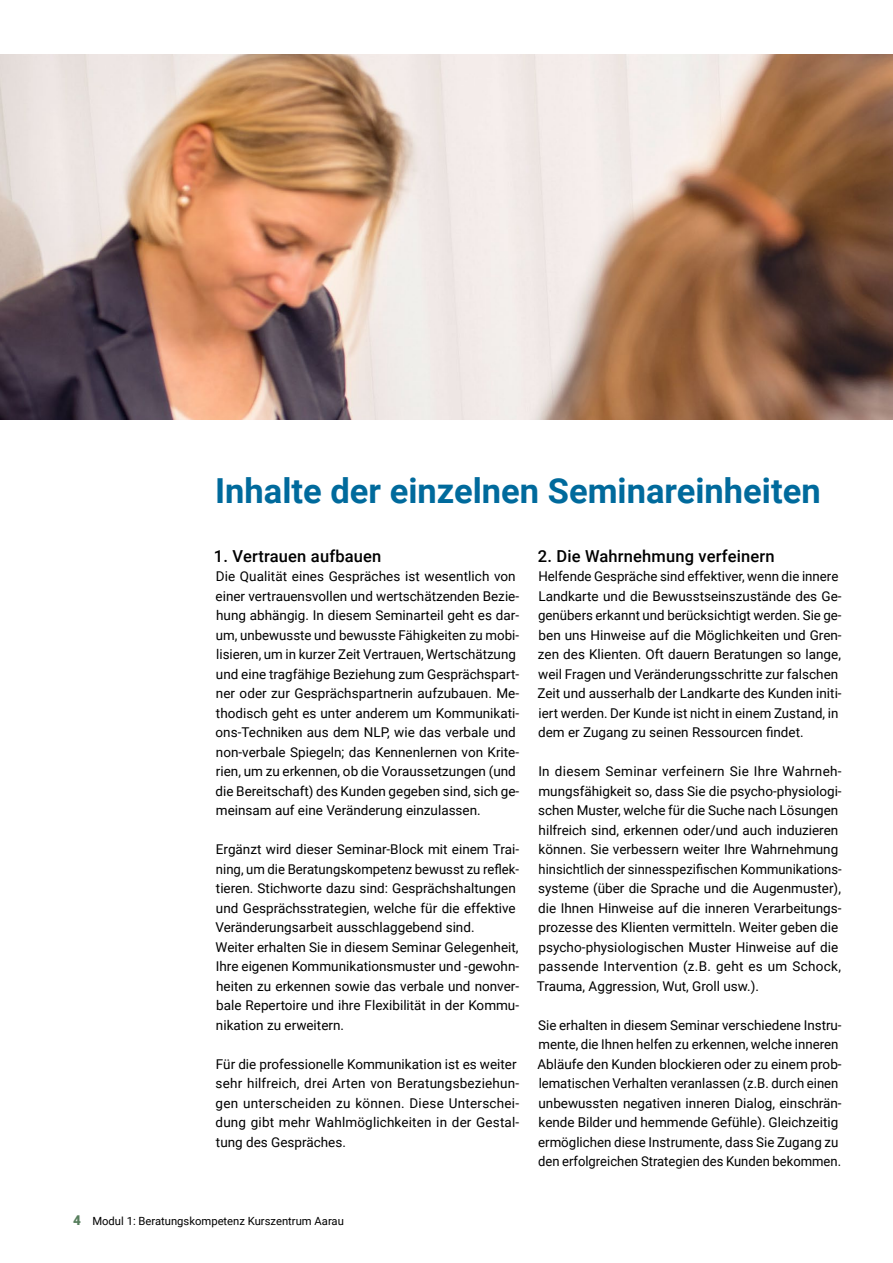
<style>
.page{position:relative;width:893px;height:1263px;background:#fff}
.page>*{position:absolute;margin:0;border:0;box-sizing:border-box;transform-origin:0 0}
.t1{font:700 34.5px "Roboto";color:#006a9c}
.t2{font:500 16.5px "Roboto";letter-spacing:.01em;color:#000}
.t3{font:13.5px/19.5px "Roboto";color:#000}
.t4{font:11.25px "Roboto";color:#000}
.s1{font-weight:900;font-size:13.5px;color:#577e5d}
</style>
<div class="page">
<img style="left:0;top:54px;width:893px;height:366px">
<h1 class="t1" style="left:215px;top:467px;width:607px">Inhalte der einzelnen Seminareinheiten</h1>
<p class="t2" style="left:214px;top:544px;width:169px">1. Vertrauen aufbauen</p>
<p class="t3" style="left:216px;top:566px;width:305px">Die Qualität eines Gespräches ist wesentlich von einer vertrauensvollen und wertschätzenden Bezie&shy;hung abhängig. In diesem Seminarteil geht es dar&shy;um, unbewusste und bewusste Fähigkeiten zu mobi&shy;lisieren, um in kurzer Zeit Vertrauen, Wertschätzung und eine tragfähige Beziehung zum Gesprächspart&shy;ner oder zur Gesprächspartnerin aufzubauen. Me&shy;thodisch geht es unter anderem um Kommunikati&shy;ons-Techniken aus dem NLP, wie das verbale und non-verbale Spiegeln; das Kennenlernen von Krite&shy;rien, um zu erkennen, ob die Voraussetzungen (und die Bereitschaft) des Kunden gegeben sind, sich ge&shy;meinsam auf eine Veränderung einzulassen.</p>
<p class="t3" style="left:215px;top:839px;width:305px">Ergänzt wird dieser Seminar-Block mit einem Trai&shy;ning, um die Beratungskompetenz bewusst zu reflek&shy;tieren. Stichworte dazu sind: Gesprächshaltungen und Gesprächsstrategien, welche für die effektive Veränderungsarbeit ausschlaggebend sind.<br>Weiter erhalten Sie in diesem Seminar Gelegenheit, Ihre eigenen Kommunikationsmuster und -gewohn&shy;heiten zu erkennen sowie das verbale und nonver&shy;bale Repertoire und ihre Flexibilität in der Kommu&shy;nikation zu erweitern.</p>
<p class="t3" style="left:216px;top:1053px;width:305px">Für die professionelle Kommunikation ist es weiter sehr hilfreich, drei Arten von Beratungsbeziehun&shy;gen unterscheiden zu können. Diese Unterschei&shy;dung gibt mehr Wahlmöglichkeiten in der Gestal&shy;tung des Gespräches.</p>
<p class="t2" style="left:538px;top:544px;width:238px">2. Die Wahrnehmung verfeinern</p>
<p class="t3" style="left:537px;top:566px;width:306px">Helfende Gespräche sind effektiver, wenn die innere Landkarte und die Bewusstseinszustände des Ge&shy;genübers erkannt und berücksichtigt werden. Sie ge&shy;ben uns Hinweise auf die Möglichkeiten und Gren&shy;zen des Klienten. Oft dauern Beratungen so lange, weil Fragen und Veränderungsschritte zur falschen Zeit und ausserhalb der Landkarte des Kunden initi&shy;iert werden. Der Kunde ist nicht in einem Zustand, in dem er Zugang zu seinen Ressourcen findet.</p>
<p class="t3" style="left:537px;top:761px;width:306px">In diesem Seminar verfeinern Sie Ihre Wahrneh&shy;mungsfähigkeit so, dass Sie die psycho-physiologi&shy;schen Muster, welche für die Suche nach Lösungen hilfreich sind, erkennen oder/und auch induzieren können. Sie verbessern weiter Ihre Wahrnehmung hinsichtlich der sinnesspezifischen Kommunikations&shy;systeme (über die Sprache und die Augenmuster), die Ihnen Hinweise auf die inneren Verarbeitungs&shy;prozesse des Klienten vermitteln. Weiter geben die psycho-physiologischen Muster Hinweise auf die passende Intervention (z.B. geht es um Schock, Trauma, Aggression, Wut, Groll usw.).</p>
<p class="t3" style="left:537px;top:1014px;width:306px">Sie erhalten in diesem Seminar verschiedene Instru&shy;mente, die Ihnen helfen zu erkennen, welche inneren Abläufe den Kunden blockieren oder zu einem prob&shy;lematischen Verhalten veranlassen (z.B. durch einen unbewussten negativen inneren Dialog, einschrän&shy;kende Bilder und hemmende Gefühle). Gleichzeitig ermöglichen diese Instrumente, dass Sie Zugang zu den erfolgreichen Strategien des Kunden bekommen.</p>
<p class="t4" style="left:73px;top:1213px;width:272px"><span class="s1">4</span> Modul 1: Beratungskompetenz Kurszentrum Aarau</p>
</div>
